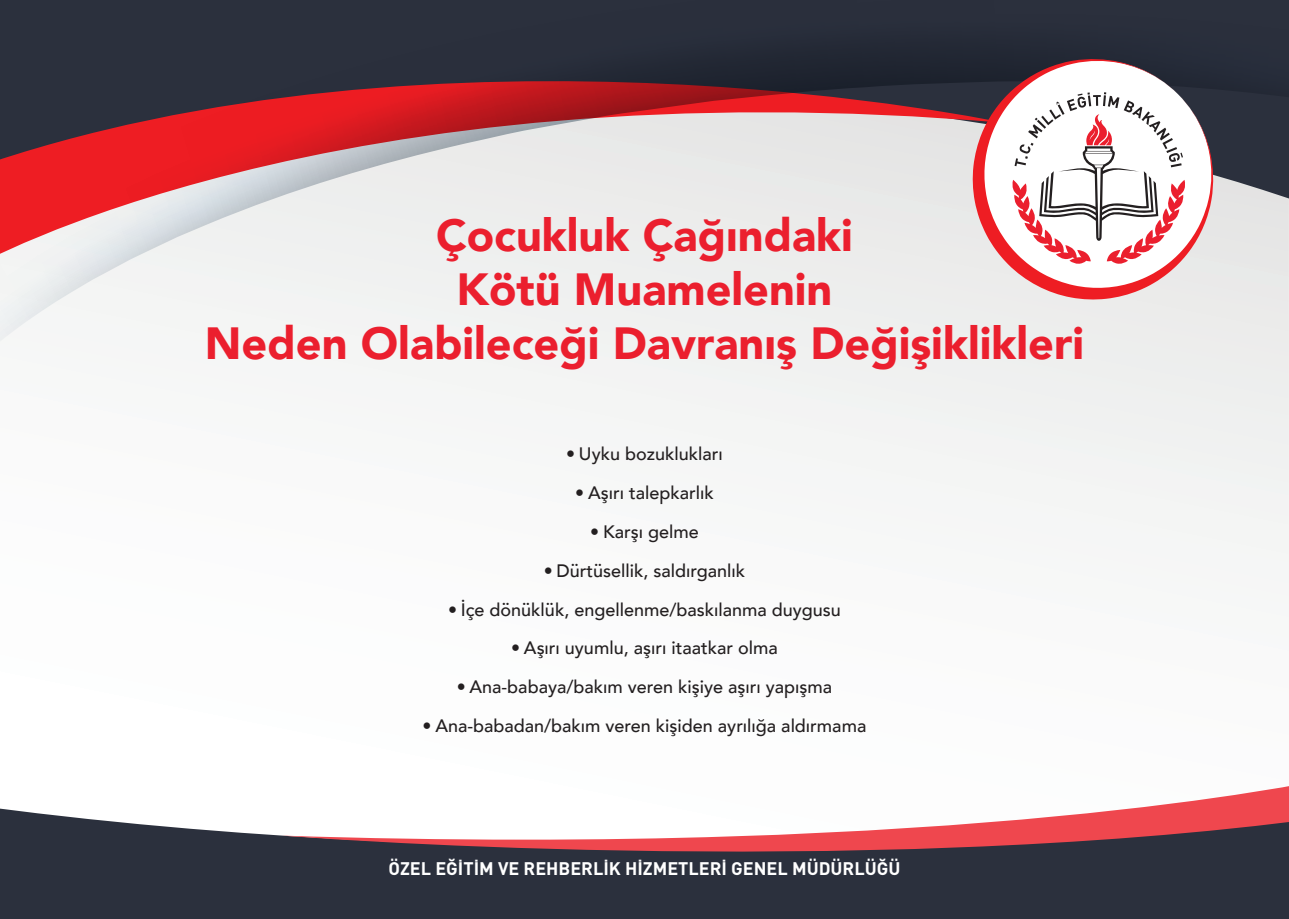
<style>
.page{position:relative;width:1289px;height:919px;background:#fff}
.page>*{position:absolute;margin:0;border:0;box-sizing:border-box;transform-origin:0 0}
.t1{font:900 45px "Avenir";color:#eb1f2e}
.t2{font:500 18px "Avenir";color:#231f20}
.t3{font:700 18px "DIN";color:#fff}
</style>
<div class="page">
<div style="left:373px;top:368px;width:915px;height:186px;background:#f4f5f4"></div>
<svg style="left:0;top:0;width:1288px;height:368px"></svg>
<svg style="left:967px;top:49px;width:256px;height:256px;background:#82848b"></svg>
<svg style="left:972px;top:58px;width:242px;height:242px"></svg>
<div style="left:0;top:808px;width:1288px;height:110px;background:#2b303d"></div>
<svg style="left:282px;top:786px;width:1006px;height:95px"></svg>
<svg style="left:1011px;top:92px;width:175px;height:173px"></svg>
<p class="t1" style="left:436px;top:197px;width:418px">Çocukluk Çağındaki</p>
<p class="t1" style="left:456px;top:251px;width:377px">Kötü Muamelenin</p>
<p class="t1" style="left:205px;top:305px;width:880px">Neden Olabileceği Davranış Değişiklikleri</p>
<p class="t2" style="left:566px;top:438px;width:158px">• Uyku bozuklukları</p>
<p class="t2" style="left:575px;top:477px;width:140px">• Aşırı talepkarlık</p>
<p class="t2" style="left:590px;top:516px;width:110px">• Karşı gelme</p>
<p class="t2" style="left:543px;top:555px;width:203px">• Dürtüsellik, saldırganlık</p>
<p class="t2" style="left:448px;top:593px;width:394px">• İçe dönüklük, engellenme/baskılanma duygusu</p>
<p class="t2" style="left:511px;top:632px;width:268px">• Aşırı uyumlu, aşırı itaatkar olma</p>
<p class="t2" style="left:457px;top:671px;width:377px">• Ana-babaya/bakım veren kişiye aşırı yapışma</p>
<p class="t2" style="left:422px;top:710px;width:445px">• Ana-babadan/bakım veren kişiden ayrılığa aldırmama</p>
<p class="t3" style="left:388px;top:857px;width:513px">ÖZEL EĞİTİM VE REHBERLİK HİZMETLERİ GENEL MÜDÜRLÜĞÜ</p>
</div>
